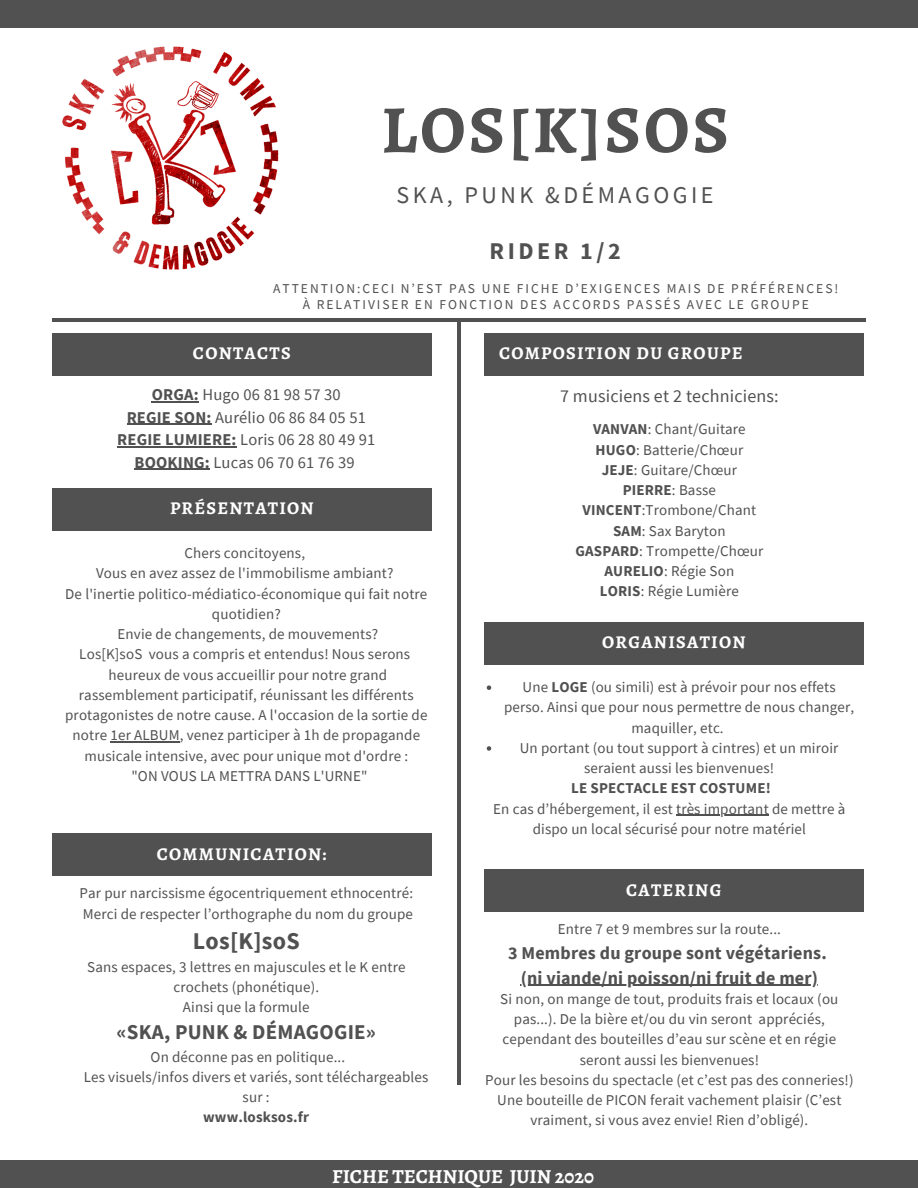
<style>
.page{position:relative;width:918px;height:1188px;background:#fff}
.page>*{position:absolute;margin:0;border:0;box-sizing:border-box;transform-origin:0 0}
.t1{font:700 67.5px "Alegreya SC";letter-spacing:.045em;color:#515151}
.t2{font:24px "Source Sans Pro";letter-spacing:.145em;color:#515151}
.t3{font:700 24px "Source Sans Pro";letter-spacing:.075em;color:#515151}
.t4{font:700 21px "Source Sans Pro";letter-spacing:.01em;color:#515151}
.t5{font:700 19.95px "Alegreya SC";color:#fff}
.t6{font:700 18px "Alegreya SC";letter-spacing:.07em;color:#fff}
.t7{font:700 18px/24.8px "Source Sans Pro";letter-spacing:.01em;color:#515151;text-align:center}
.t8{font:18px "Source Sans Pro";letter-spacing:.01em;color:#515151}
.t9{font:16.5px/22.5px "Source Sans Pro";letter-spacing:.01em;color:#515151;text-align:center}
.t10{font:15px/20.2px "Source Sans Pro";letter-spacing:.01em;color:#515151;text-align:center}
.t11{font:700 15px "Source Sans Pro";letter-spacing:.01em;color:#515151}
.t12{font:13.5px/15.8px "Source Sans Pro";letter-spacing:.145em;color:#515151;text-align:center}
.s1{font-weight:700}
</style>
<div class="page">
<div style="left:52px;top:333px;width:380px;height:43px;background:#515151"></div>
<hr style="left:152px;top:401px;width:47px;height:1px;background:#515151">
<hr style="left:127px;top:424px;width:85px;height:1px;background:#515151">
<hr style="left:117px;top:446px;width:120px;height:1px;background:#515151">
<hr style="left:135px;top:469px;width:75px;height:1px;background:#515151">
<div style="left:0;top:0;width:918px;height:28px;background:#515151"></div>
<div style="left:0;top:1161px;width:918px;height:27px;background:#515151"></div>
<div style="left:52px;top:834px;width:380px;height:42px;background:#515151"></div>
<div style="left:484px;top:333px;width:380px;height:43px;background:#515151"></div>
<div style="left:484px;top:869px;width:380px;height:43px;background:#515151"></div>
<hr style="left:521px;top:985px;width:297px;height:1px;background:#515151">
<div style="left:52px;top:488px;width:380px;height:42px;background:#515151"></div>
<hr style="left:110px;top:741px;width:70px;height:2px;background:#515151">
<div style="left:484px;top:622px;width:380px;height:43px;background:#515151"></div>
<svg style="left:487px;top:685px;width:4px;height:5px"></svg>
<svg style="left:487px;top:746px;width:4px;height:5px"></svg>
<hr style="left:676px;top:815px;width:93px;height:1px;background:#515151">
<hr style="left:457px;top:318px;width:4px;height:767px;background:#515151">
<hr style="left:52px;top:318px;width:814px;height:4px;background:#515151">
<img style="left:62px;top:46px;width:217px;height:224px">
<h1 class="t1" style="left:381px;top:84px;width:349px">LOS[K]SOS</h1>
<h2 class="t2" style="left:397px;top:179px;width:318px">SKA, PUNK &amp;DÉMAGOGIE</h2>
<h2 class="t3" style="left:490px;top:236px;width:133px">RIDER 1/2</h2>
<p class="t12" style="left:273px;top:280px;width:567px">ATTENTION:CECI N’EST PAS UNE FICHE D’EXIGENCES MAIS DE PRÉFÉRENCES!<br>À RELATIVISER EN FONCTION DES ACCORDS PASSÉS AVEC LE GROUPE</p>
<p class="t6" style="left:193px;top:341px;width:99px">CONTACTS</p>
<p class="t9" style="left:117px;top:383px;width:260px"><span class="s1">ORGA:</span> Hugo 06 81 98 57 30<br><span class="s1">REGIE SON:</span> Aurélio 06 86 84 05 51<br><span class="s1">REGIE LUMIERE:</span> Loris 06 28 80 49 91<br><span class="s1">BOOKING:</span> Lucas 06 70 61 76 39</p>
<p class="t6" style="left:170px;top:496px;width:145px">PRÉSENTATION</p>
<p class="t10" style="left:65px;top:543px;width:364px">Chers concitoyens,<br>Vous en avez assez de l'immobilisme ambiant?<br>De l'inertie politico-médiatico-économique qui fait notre quotidien?<br>Envie de changements, de mouvements?<br>Los[K]soS vous a compris et entendus! Nous serons heureux de vous accueillir pour notre grand rassemblement participatif, réunissant les différents protagonistes de notre cause. A l'occasion de la sortie de notre 1er ALBUM, venez participer à 1h de propagande musicale intensive, avec pour unique mot d'ordre :<br>"ON VOUS LA METTRA DANS L'URNE"</p>
<p class="t6" style="left:157px;top:842px;width:172px">COMMUNICATION:</p>
<p class="t10" style="left:80px;top:883px;width:335px;text-align:left">Par pur narcissisme égocentriquement ethnocentré:<br>Merci de respecter l’orthographe du nom du groupe</p>
<h2 class="t3" style="left:193px;top:925px;width:108px">Los[K]soS</h2>
<p class="t10" style="left:87px;top:956px;width:320px">Sans espaces, 3 lettres en majuscules et le K entre crochets (phonétique).<br>Ainsi que la formule</p>
<h3 class="t4" style="left:117px;top:1018px;width:261px">«SKA, PUNK &amp; DÉMAGOGIE»</h3>
<p class="t10" style="left:151px;top:1046px;width:196px">On déconne pas en politique...</p>
<p class="t10" style="left:84px;top:1066px;width:346px">Les visuels/infos divers et variés, sont téléchargeables</p>
<p class="t10" style="left:243px;top:1087px;width:28px">sur :</p>
<p class="t11" style="left:203px;top:1107px;width:108px">www.losksos.fr</p>
<p class="t6" style="left:499px;top:341px;width:245px">COMPOSITION DU GROUPE</p>
<p class="t8" style="left:560px;top:384px;width:220px">7 musiciens et 2 techniciens:</p>
<p class="t10" style="left:575px;top:419px;width:189px"><span class="s1">VANVAN</span>: Chant/Guitare<br><span class="s1">HUGO</span>: Batterie/Chœur<br><span class="s1">JEJE</span>: Guitare/Chœur<br><span class="s1">PIERRE</span>: Basse<br><span class="s1">VINCENT</span>:Trombone/Chant<br><span class="s1">SAM</span>: Sax Baryton<br><span class="s1">GASPARD</span>: Trompette/Chœur<br><span class="s1">AURELIO</span>: Régie Son<br><span class="s1">LORIS</span>: Régie Lumière</p>
<p class="t6" style="left:602px;top:630px;width:145px">ORGANISATION</p>
<p class="t10" style="left:504px;top:677px;width:352px">Une <span class="s1">LOGE</span> (ou simili) est à prévoir pour nos effets perso. Ainsi que pour nous permettre de nous changer, maquiller, etc.<br>Un portant (ou tout support à cintres) et un miroir seraient aussi les bienvenues!</p>
<p class="t11" style="left:571px;top:779px;width:201px">LE SPECTACLE EST COSTUME!</p>
<p class="t10" style="left:493px;top:798px;width:354px">En cas d’hébergement, il est très important de mettre à dispo un local sécurisé pour notre matériel</p>
<p class="t6" style="left:626px;top:877px;width:97px">CATERING</p>
<p class="t10" style="left:558px;top:919px;width:225px">Entre 7 et 9 membres sur la route...</p>
<p class="t7" style="left:508px;top:940px;width:320px">3 Membres du groupe sont végétariens. (ni viande/ni poisson/ni fruit de mer)</p>
<p class="t10" style="left:485px;top:988px;width:370px">Si non, on mange de tout, produits frais et locaux (ou pas...). De la bière et/ou du vin seront appréciés, cependant des bouteilles d’eau sur scène et en régie seront aussi les bienvenues!<br>Pour les besoins du spectacle (et c’est pas des conneries!)<br>Une bouteille de PICON ferait vachement plaisir (C’est vraiment, si vous avez envie! Rien d’obligé).</p>
<h3 class="t5" style="left:332px;top:1163px;width:264px">FICHE TECHNIQUE JUIN 2020</h3>
</div>
